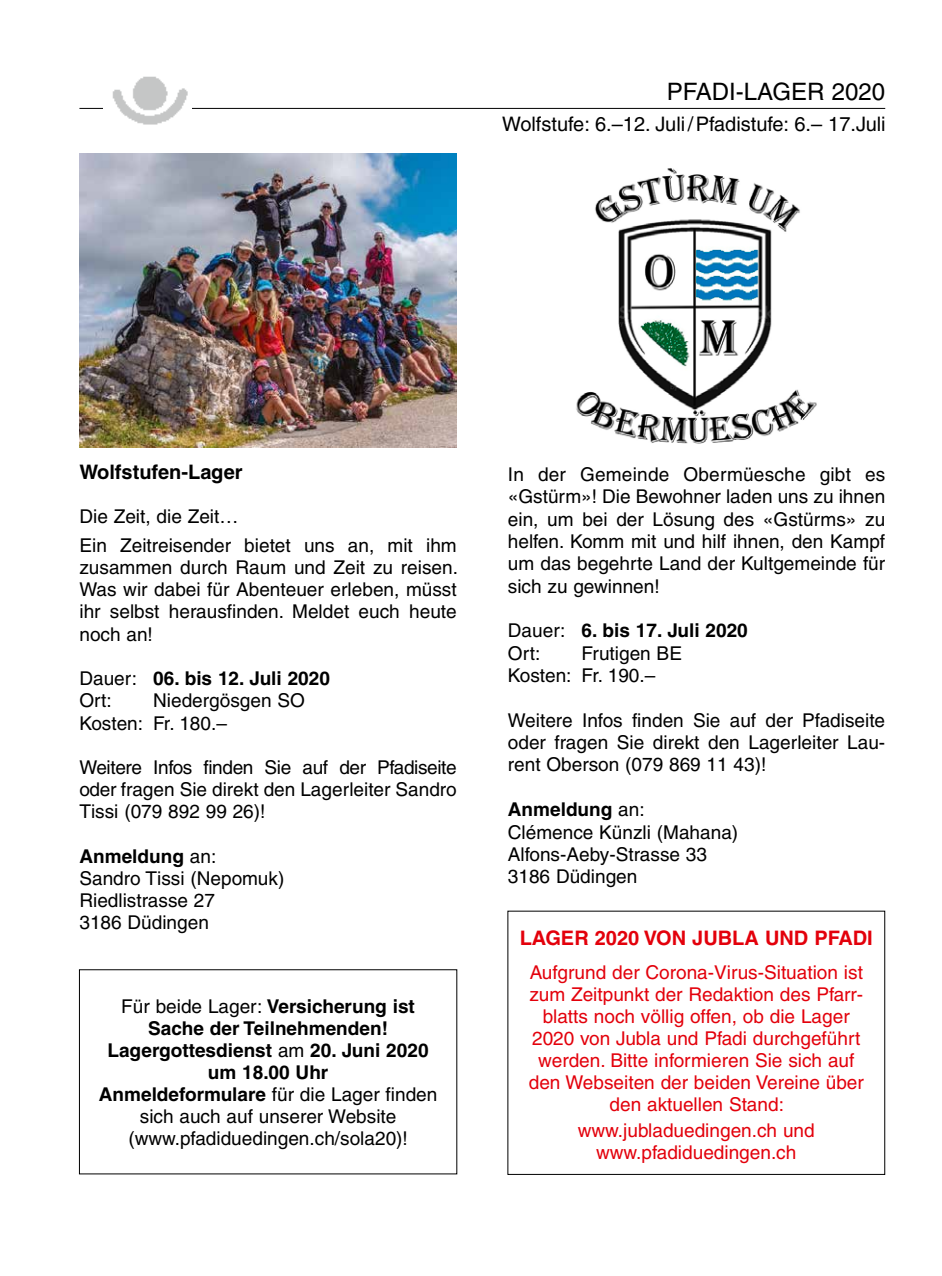
<style>
.page{position:relative;width:942px;height:1276px;background:#fff}
.page>*{position:absolute;margin:0;border:0;box-sizing:border-box;transform-origin:0 0}
.t1{font:24px "Helvetica";color:#000}
.t2{font:20px "Helvetica";color:#000}
.t3{font:700 20px "Helvetica";color:#e3000b}
.t4{font:700 20px "Helvetica";color:#000}
.t5{font:19px/22.4px "Helvetica";color:#000}
.t6{font:19px/22px "Helvetica";color:#e3000b;text-align:center}
.t7{font:700 19px/22px "Helvetica";color:#000}
.s1{font-weight:400}
.s2{font-weight:700}
</style>
<div class="page">
<hr style="left:79px;top:108px;width:805px;height:1px;background:#000">
<div style="left:103px;top:66px;width:89px;height:73px;background:#fff"></div>
<img style="left:112px;top:76px;width:76px;height:49px">
<img style="left:79px;top:154px;width:377px;height:293px">
<img style="left:576px;top:168px;width:241px;height:276px">
<p class="t1" style="left:666px;top:78px;width:220px">PFADI-LAGER 2020</p>
<p class="t2" style="left:502px;top:112px;width:385px">Wolfstufe: 6.–12. Juli/Pfadistufe: 6.– 17.Juli</p>
<p class="t4" style="left:79px;top:460px;width:165px">Wolfstufen-Lager</p>
<p class="t5" style="left:79px;top:502px;width:378px;line-height:28.4px">Die Zeit, die Zeit…<br>Ein Zeitreisender bietet uns an, mit ihm</p>
<p class="t5" style="left:79px;top:556px;width:380px;text-align:justify">zusammen durch Raum und Zeit zu reisen.<br>Was wir dabei für Abenteuer erleben, müsst ihr selbst herausfinden. Meldet euch heute noch an!</p>
<p class="t7" style="left:79px;top:667px;width:252px"><span class="s1">Dauer:</span> 06. bis 12. Juli 2020<br><span class="s1">Ort:</span></p>
<p class="t5" style="left:79px;top:689px;width:227px;text-indent:74px">Niedergösgen SO<br>Kosten: Fr. 180.–</p>
<p class="t5" style="left:79px;top:756px;width:379px;text-align:justify">Weitere Infos finden Sie auf der Pfadiseite oder fragen Sie direkt den Lagerleiter Sandro Tissi (079 892 99 26)!</p>
<p class="t5" style="left:79px;top:845px;width:206px"><span class="s2">Anmeldung</span> an:<br>Sandro Tissi (Nepomuk)<br>Riedlistrasse 27<br>3186 Düdingen</p>
<p class="t7" style="left:99px;top:995px;width:340px;text-align:center"><span class="s1">Für beide Lager:</span> Versicherung ist<br>Sache der Teilnehmenden!<br>Lagergottesdienst <span class="s1">am</span> 20. Juni 2020 um 18.00 Uhr<br>Anmeldeformulare <span class="s1">für die Lager finden sich auch auf unserer Website (www.pfadiduedingen.ch/sola20)!</span></p>
<p class="t5" style="left:507px;top:463px;width:379px;text-align:justify">In der Gemeinde Obermüesche gibt es «Gstürm»! Die Bewohner laden uns zu ihnen ein, um bei der Lösung des «Gstürms» zu helfen. Komm mit und hilf ihnen, den Kampf um das begehrte Land der Kultgemeinde für sich zu gewinnen!</p>
<p class="t7" style="left:507px;top:619px;width:241px"><span class="s1">Dauer:</span> 6. bis 17. Juli 2020<br><span class="s1">Ort:</span></p>
<p class="t5" style="left:507px;top:642px;width:175px;text-indent:74px">Frutigen BE<br>Kosten: Fr. 190.–</p>
<p class="t5" style="left:507px;top:709px;width:378px;text-align:justify">Weitere Infos finden Sie auf der Pfadiseite oder fragen Sie direkt den Lagerleiter Lau&shy;rent Oberson (079 869 11 43)!</p>
<p class="t5" style="left:507px;top:798px;width:232px"><span class="s2">Anmeldung</span> an:<br>Clémence Künzli (Mahana)<br>Alfons-Aeby-Strasse 33<br>3186 Düdingen</p>
<p class="t3" style="left:519px;top:925px;width:354px">LAGER 2020 VON JUBLA UND PFADI</p>
<p class="t6" style="left:528px;top:961px;width:336px">Aufgrund der Corona-Virus-Situation ist zum Zeitpunkt der Redaktion des Pfarr&shy;blatts noch völlig offen, ob die Lager 2020 von Jubla und Pfadi durchgeführt werden. Bitte informieren Sie sich auf den Webseiten der beiden Vereine über den aktuellen Stand:</p>
<p class="t6" style="left:577px;top:1119px;width:238px">www.jubladuedingen.ch und www.pfadiduedingen.ch</p>
</div>
